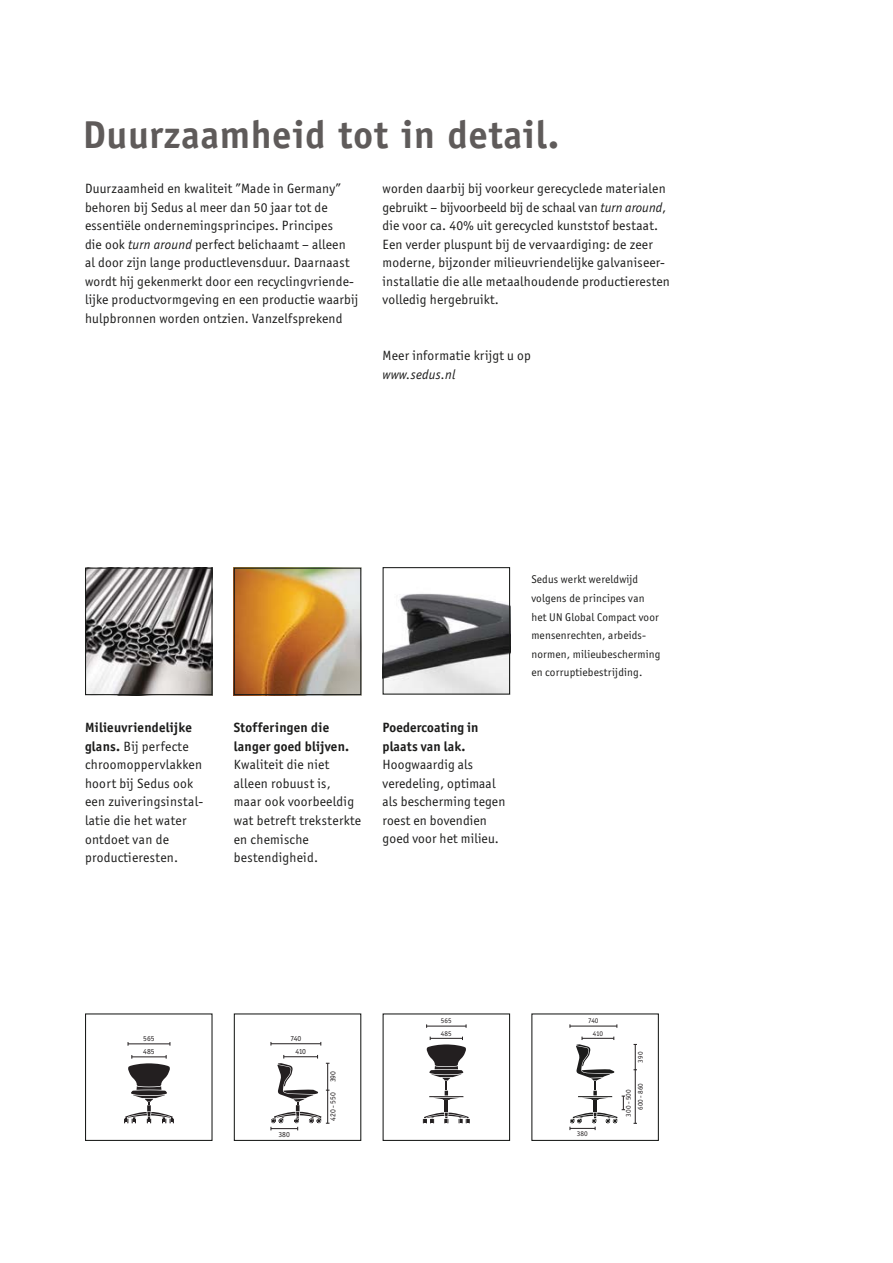
<style>
.page{position:relative;width:893px;height:1263px;background:#fff}
.page>*{position:absolute;margin:0;border:0;box-sizing:border-box;transform-origin:0 0}
.t1{font:700 39px "Officina Sans";letter-spacing:.015em;color:#5f5b5a}
.t2{font:13.5px/18.6px "Officina San Itc T";letter-spacing:.015em;color:#1c1c1b}
.t3{font:700 13.5px/18.6px "Officina San Itc T";letter-spacing:.01em;color:#1c1c1b}
.t4{font:italic 13.5px "Officina San Itc T";letter-spacing:.015em;color:#1c1c1b}
.t5{font:11.25px/18.6px "Officina San Itc T";letter-spacing:.015em;color:#1c1c1b}
.t6{font:7.65px "Officina San Itc T";color:#231f20}
.t7{font:7.2px/12.3px "Officina San Itc T";color:#231f20}
.s1{font-style:italic}
.s2{font-weight:700}
</style>
<div class="page">
<img style="left:385px;top:593px;width:123px;height:100px">
<div style="left:383px;top:567px;width:127px;height:128px;border:1px solid #181a18"></div>
<img style="left:236px;top:570px;width:123px;height:123px">
<div style="left:234px;top:568px;width:127px;height:127px;border:1px solid #181a18"></div>
<svg style="left:124px;top:1055px;width:50px;height:68px"></svg>
<hr style="left:132px;top:1057px;width:34px;height:1px;background:#231f20">
<hr style="left:128px;top:1044px;width:42px;height:1px;background:#231f20">
<div style="left:85px;top:1013px;width:128px;height:128px;border:1px solid #181a18"></div>
<hr style="left:271px;top:1043px;width:50px;height:1px;background:#231f20">
<svg style="left:271px;top:1055px;width:58px;height:75px"></svg>
<div style="left:234px;top:1013px;width:127px;height:128px;border:1px solid #181a18"></div>
<hr style="left:427px;top:1026px;width:39px;height:1px;background:#231f20">
<svg style="left:423px;top:1037px;width:47px;height:86px"></svg>
<hr style="left:430px;top:1038px;width:32px;height:1px;background:#231f20">
<div style="left:383px;top:1013px;width:127px;height:128px;border:1px solid #181a18"></div>
<hr style="left:570px;top:1026px;width:47px;height:1px;background:#231f20">
<hr style="left:635px;top:1044px;width:1px;height:79px;background:#231f20">
<svg style="left:570px;top:1037px;width:55px;height:93px"></svg>
<div style="left:531px;top:1013px;width:128px;height:128px;border:1px solid #181a18"></div>
<img style="left:87px;top:570px;width:124px;height:123px">
<div style="left:85px;top:568px;width:128px;height:127px;border:1px solid #181a18"></div>
<h1 class="t1" style="left:83px;top:120px;width:478px">Duurzaamheid tot in detail.</h1>
<p class="t2" style="left:85px;top:180px;width:275px">Duurzaamheid en kwaliteit ”Made in Germany” behoren bij Sedus al meer dan 50 jaar tot de essentiële ondernemingsprincipes. Principes<br>die ook <span class="s1">turn around</span> perfect belichaamt – alleen al door zijn lange productlevensduur. Daarnaast wordt hij gekenmerkt door een recyclingvriende&shy;lijke productvormgeving en een productie waarbij hulpbronnen worden ontzien. Vanzelfsprekend</p>
<p class="t2" style="left:383px;top:180px;width:289px">worden daarbij bij voorkeur gerecyclede materialen gebruikt – bijvoorbeeld bij de schaal van <span class="s1">turn around</span>, die voor ca. 40% uit gerecycled kunststof bestaat.<br>Een verder pluspunt bij de vervaardiging: de zeer moderne, bijzonder milieuvriendelijke galvaniseer&shy;installatie die alle metaalhoudende productieresten volledig hergebruikt.</p>
<p class="t2" style="left:383px;top:347px;width:150px">Meer informatie krijgt u op</p>
<p class="t4" style="left:383px;top:368px;width:74px">www.sedus.nl</p>
<p class="t2" style="left:85px;top:719px;width:120px"><span class="s2">Milieuvriendelijke glans.</span> Bij perfecte chroomoppervlakken hoort bij Sedus ook een zuiveringsinstal&shy;latie die het water ontdoet van de productieresten.</p>
<p class="t3" style="left:383px;top:719px;width:97px">Poedercoating in plaats van lak.</p>
<p class="t3" style="left:234px;top:719px;width:117px">Stofferingen die langer goed blijven.</p>
<p class="t2" style="left:234px;top:756px;width:129px">Kwaliteit die niet alleen robuust is, maar ook voorbeeldig wat betreft treksterkte en chemische bestendigheid.</p>
<p class="t2" style="left:383px;top:756px;width:124px">Hoogwaardig als veredeling, optimaal als bescherming tegen roest en bovendien goed voor het milieu.</p>
<p class="t5" style="left:531px;top:571px;width:131px">Sedus werkt wereldwijd volgens de principes van het UN Global Compact voor mensenrechten, arbeids - normen, milieubescherming en corruptiebestrijding.</p>
<p class="t6" style="left:143px;top:1035px;width:13px">565</p>
<p class="t6" style="left:143px;top:1048px;width:13px">485</p>
<p class="t6" style="left:290px;top:1035px;width:12px">740</p>
<p class="t6" style="left:295px;top:1048px;width:12px">410</p>
<p class="t6" style="left:278px;top:1131px;width:13px">380</p>
<p class="t6" style="left:330px;top:1082px;width:13px;rotate:-90deg">390</p>
<p class="t6" style="left:330px;top:1121px;width:30px;rotate:-90deg">420 - 550</p>
<p class="t7" style="left:441px;top:1015px;width:12px">565<br>485</p>
<p class="t7" style="left:588px;top:1015px;width:12px">740</p>
<p class="t7" style="left:593px;top:1027px;width:12px">410</p>
<p class="t7" style="left:577px;top:1128px;width:12px">380</p>
<p class="t7" style="left:634px;top:1063px;width:12px;rotate:-90deg">390</p>
<p class="t7" style="left:634px;top:1110px;width:29px;rotate:-90deg">600 - 860</p>
<p class="t7" style="left:622px;top:1117px;width:29px;rotate:-90deg">300 - 500</p>
</div>
